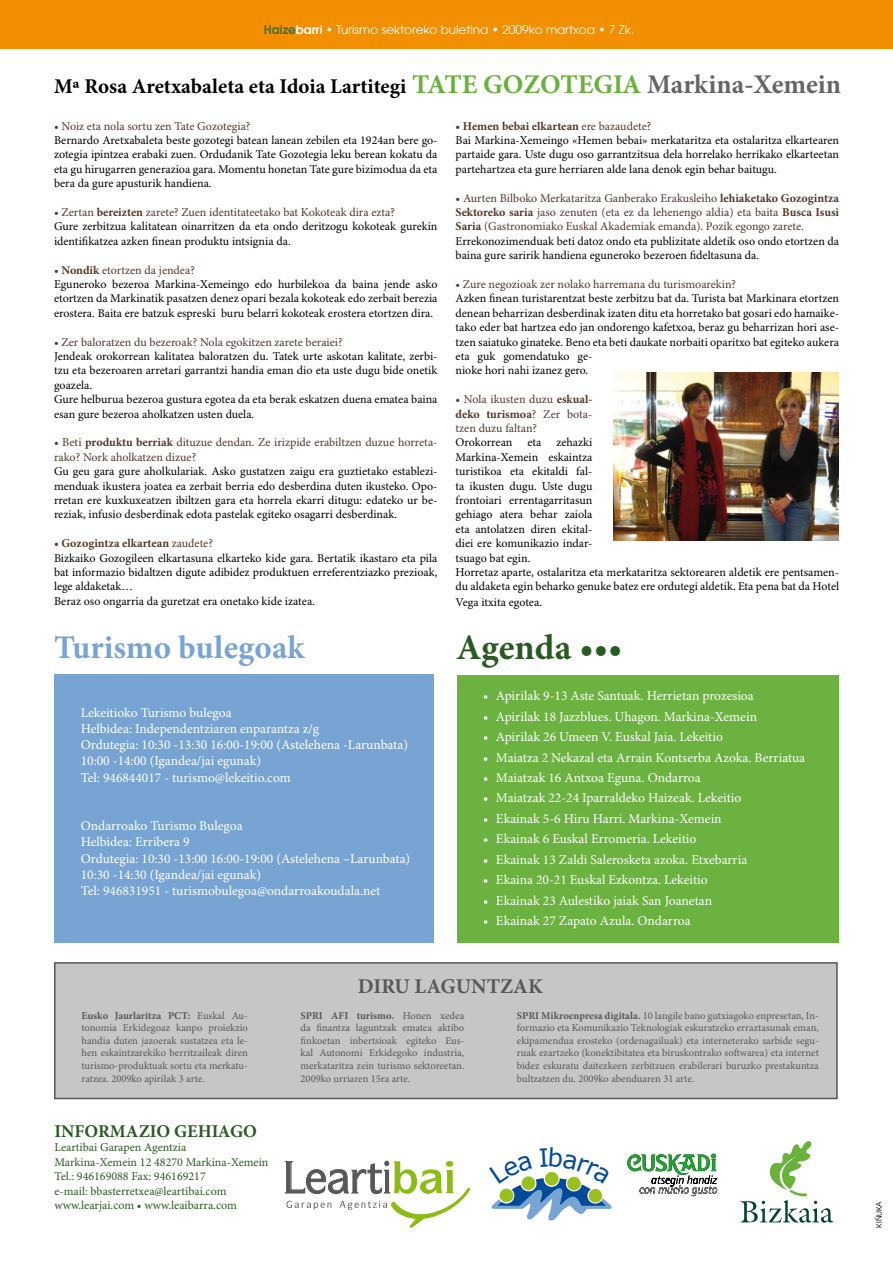
<style>
.page{position:relative;width:893px;height:1263px;background:#fff}
.page>*{position:absolute;margin:0;border:0;box-sizing:border-box;transform-origin:0 0}
.t1{font:700 36px "Minion Pro";color:#2a5a23}
.t2{font:700 33px "Minion Pro";color:#78a4d3}
.t3{font:700 21px "Minion Pro";color:#000}
.t4{font:700 21px "Minion Pro";color:#58585a}
.t5{font:700 18px "Minion Pro";color:#2a5a23}
.t6{font:13.5px/16.2px "Minion Pro";color:#fff}
.t7{font:12px/14.4px "Minion Pro";color:#000}
.t8{font:12px/14.4px "Minion Pro";color:#54372d}
.t9{font:12px/14.4px "Minion Pro";color:#2a5a23}
.t10{font:12px "Avant Garde";color:#fff}
.t11{font:10.5px/12.6px "Minion Pro";color:#58585a;text-align:justify}
.t12{font:7.5px "Avant Garde";color:#000}
.s1{font-weight:600;color:#4c6a37}
.s2{font-weight:600}
.s3{font-size:27px;color:#68b13b}
.s4{font-size:27px;color:#646567}
.s5{color:#54372d}
.s6{font-weight:700;color:#54372d}
.s7{font-weight:700}
.s8{color:#000}
</style>
<div class="page">
<div style="left:54px;top:962px;width:784px;height:137px;background:#c5c6c8;border:2px solid #58585a"></div>
<img style="left:614px;top:372px;width:225px;height:168px">
<div style="left:457px;top:675px;width:382px;height:268px;background:#6cb241"></div>
<div style="left:54px;top:674px;width:380px;height:269px;background:#78a4d3"></div>
<svg style="left:284px;top:1160px;width:186px;height:68px"></svg>
<svg style="left:740px;top:1141px;width:93px;height:82px"></svg>
<svg style="left:627px;top:1154px;width:90px;height:42px"></svg>
<div style="left:0;top:0;width:893px;height:49px;background:#f18f00"></div>
<svg style="left:491px;top:1171px;width:121px;height:50px"></svg>
<p class="t10" style="left:264px;top:22px;width:372px"><span class="s1">Haize</span><span class="s2">barri •</span> Turismo sektoreko buletina • 2009ko martxoa • 7 Zk.</p>
<h3 class="t3" style="left:54px;top:74px;width:789px">Mª Rosa Aretxabaleta eta Idoia Lartitegi <span class="s3">TATE GOZOTEGIA</span> <span class="s4">Markina-Xemein</span></h3>
<p class="t8" style="left:54px;top:119px;width:198px">• Noiz eta nola sortu zen Tate Gozotegia?</p>
<p class="t7" style="left:54px;top:133px;width:385px;text-align:justify">Bernardo Aretxabaleta beste gozotegi batean lanean zebilen eta 1924an bere go&shy;zotegia ipintzea erabaki zuen. Ordudanik Tate Gozotegia leku berean kokatu da eta gu hirugarren generazioa gara. Momentu honetan Tate gure bizimodua da eta bera da gure apusturik handiena.</p>
<p class="t7" style="left:54px;top:205px;width:385px"><span class="s5">• Zertan</span> <span class="s6">bereizten</span> <span class="s5">zarete? Zuen identitateetako bat Kokoteak dira ezta?<br></span>Gure zerbitzua kalitatean oinarritzen da eta ondo deritzogu kokoteak gurekin identifikatzea azken finean produktu intsignia da.</p>
<p class="t7" style="left:54px;top:263px;width:385px"><span class="s5">•</span> <span class="s6">Nondik</span> <span class="s5">etortzen da jendea?<br></span>Eguneroko bezeroa Markina-Xemeingo edo hurbilekoa da baina jende asko etortzen da Markinatik pasatzen denez opari bezala kokoteak edo zerbait berezia erostera. Baita ere batzuk espreski buru belarri kokoteak erostera etortzen dira.</p>
<p class="t8" style="left:54px;top:335px;width:290px">• Zer baloratzen du bezeroak? Nola egokitzen zarete beraiei?</p>
<p class="t7" style="left:54px;top:349px;width:385px">Jendeak orokorrean kalitatea baloratzen du. Tatek urte askotan kalitate, zerbi&shy;tzu eta bezeroaren arretari garrantzi handia eman dio eta uste dugu bide onetik goazela.<br>Gure helburua bezeroa gustura egotea da eta berak eskatzen duena ematea baina esan gure bezeroa aholkatzen usten duela.</p>
<p class="t8" style="left:54px;top:436px;width:385px">• Beti <span class="s7">produktu berriak</span> dituzue dendan. Ze irizpide erabiltzen duzue horreta&shy;rako? Nork aholkatzen dizue?</p>
<p class="t7" style="left:54px;top:465px;width:385px;text-align:justify">Gu geu gara gure aholkulariak. Asko gustatzen zaigu era guztietako establezi&shy;menduak ikustera joatea ea zerbait berria edo desberdina duten ikusteko. Opo&shy;rretan ere kuxkuxeatzen ibiltzen gara eta horrela ekarri ditugu: edateko ur be&shy;reziak, infusio desberdinak edota pastelak egiteko osagarri desberdinak.</p>
<p class="t7" style="left:54px;top:537px;width:385px"><span class="s6">• Gozogintza elkartean</span> <span class="s5">zaudete?<br></span>Bizkaiko Gozogileen elkartasuna elkarteko kide gara. Bertatik ikastaro eta pila bat informazio bidaltzen digute adibidez produktuen erreferentziazko prezioak, lege aldaketak…<br>Beraz oso ongarria da guretzat era onetako kide izatea.</p>
<p class="t7" style="left:456px;top:119px;width:385px"><span class="s6">• Hemen bebai elkartean</span> <span class="s5">ere bazaudete?<br></span>Bai Markina-Xemeingo «Hemen bebai» merkataritza eta ostalaritza elkartearen partaide gara. Uste dugu oso garrantzitsua dela horrelako herrikako elkarteetan partehartzea eta gure herriaren alde lana denok egin behar baitugu.</p>
<p class="t8" style="left:456px;top:191px;width:385px">• Aurten Bilboko Merkataritza Ganberako Erakusleiho <span class="s7">lehiaketako Gozogintza Sektoreko saria</span> jaso zenuten (eta ez da lehenengo aldia) eta baita <span class="s7">Busca Isusi Saria</span> (Gastronomiako Euskal Akademiak emanda). Pozik egongo zarete.<br><span class="s8">Errekonozimenduak beti datoz ondo eta publizitate aldetik oso ondo etortzen da baina gure saririk handiena eguneroko bezeroen fideltasuna da.</span></p>
<p class="t8" style="left:456px;top:277px;width:282px">• Zure negozioak zer nolako harremana du turismoarekin?</p>
<p class="t7" style="left:456px;top:292px;width:385px">Azken finean turistarentzat beste zerbitzu bat da. Turista bat Markinara etortzen denean beharrizan desberdinak izaten ditu eta horretako bat gosari edo hamaike&shy;tako eder bat hartzea edo jan ondorengo kafetxoa, beraz gu beharrizan hori ase&shy;tzen saiatuko ginateke. Beno eta beti daukate norbaiti oparitxo bat egiteko aukera eta guk gomendatuko ge-<br>nioke hori nahi izanez gero.</p>
<p class="t8" style="left:456px;top:393px;width:138px;text-align:justify">• Nola ikusten duzu <span class="s7">eskual&shy;deko turismoa</span>? Zer bota&shy;tzen duzu faltan?</p>
<p class="t7" style="left:456px;top:436px;width:385px">Orokorrean eta zehazki<br>Markina-Xemein eskaintza<br>turistikoa eta ekitaldi fal-<br>ta ikusten dugu. Uste dugu<br>frontoiari errentagarritasun<br>gehiago atera behar zaiola<br>eta antolatzen diren ekital-<br>diei ere komunikazio indar-<br>tsuago bat egin.<br>Horretaz aparte, ostalaritza eta merkataritza sektorearen aldetik ere pentsamen&shy;du aldaketa egin beharko genuke batez ere ordutegi aldetik. Eta pena bat da Hotel Vega itxita egotea.</p>
<h2 class="t2" style="left:54px;top:628px;width:252px">Turismo bulegoak</h2>
<h1 class="t1" style="left:456px;top:626px;width:168px">Agenda •••</h1>
<p class="t6" style="left:81px;top:705px;width:329px">Lekeitioko Turismo bulegoa<br>Helbidea: Independentziaren enparantza z/g<br>Ordutegia: 10:30 -13:30 16:00-19:00 (Astelehena -Larunbata)<br>10:00 -14:00 (Igandea/jai egunak)<br>Tel: 946844017 - turismo@lekeitio.com</p>
<p class="t6" style="left:81px;top:818px;width:331px">Ondarroako Turismo Bulegoa<br>Helbidea: Erribera 9<br>Ordutegia: 10:30 -13:00 16:00-19:00 (Astelehena –Larunbata)<br>10:30 -14:30 (Igandea/jai egunak)<br>Tel: 946831951 - turismobulegoa@ondarroakoudala.net</p>
<p class="t6" style="left:483px;top:688px;width:272px">• Apirilak 9-13 Aste Santuak. Herrietan prozesioa</p>
<p class="t6" style="left:483px;top:709px;width:275px">• Apirilak 18 Jazzblues. Uhagon. Markina-Xemein</p>
<p class="t6" style="left:483px;top:729px;width:241px">• Apirilak 26 Umeen V. Euskal Jaia. Lekeitio</p>
<p class="t6" style="left:483px;top:750px;width:323px">• Maiatza 2 Nekazal eta Arrain Kontserba Azoka. Berriatua</p>
<p class="t6" style="left:483px;top:770px;width:219px">• Maiatzak 16 Antxoa Eguna. Ondarroa</p>
<p class="t6" style="left:483px;top:790px;width:260px">• Maiatzak 22-24 Iparraldeko Haizeak. Lekeitio</p>
<p class="t6" style="left:483px;top:811px;width:240px">• Ekainak 5-6 Hiru Harri. Markina-Xemein</p>
<p class="t6" style="left:483px;top:831px;width:215px">• Ekainak 6 Euskal Erromeria. Lekeitio</p>
<p class="t6" style="left:483px;top:852px;width:266px">• Ekainak 13 Zaldi Salerosketa azoka. Etxebarria</p>
<p class="t6" style="left:483px;top:872px;width:226px">• Ekaina 20-21 Euskal Ezkontza. Lekeitio</p>
<p class="t6" style="left:483px;top:893px;width:230px">• Ekainak 23 Aulestiko jaiak San Joanetan</p>
<p class="t6" style="left:483px;top:913px;width:209px">• Ekainak 27 Zapato Azula. Ondarroa</p>
<h3 class="t4" style="left:358px;top:974px;width:187px">DIRU LAGUNTZAK</h3>
<p class="t11" style="left:81px;top:1009px;width:168px"><span class="s7">Eusko Jaurlaritza PCT:</span> Euskal Au&shy;tonomia Erkidegoaz kanpo proiekzio handia duten jazoerak sustatzea eta le&shy;hen eskaintzarekiko berritzaileak diren turismo-produktuak sortu eta merkatu&shy;ratzea. 2009ko apirilak 3 arte.</p>
<p class="t11" style="left:301px;top:1009px;width:165px"><span class="s7">SPRI AFI turismo.</span> Honen xedea da finantza laguntzak ematea aktibo finkoetan inbertsioak egiteko Eus&shy;kal Autonomi Erkidegoko industria, merkataritza zein turismo sektoreetan.<br>2009ko urriaren 15ra arte.</p>
<p class="t11" style="left:517px;top:1009px;width:303px"><span class="s7">SPRI Mikroenpresa digitala.</span> 10 langile bano gutxiagoko enpresetan, In&shy;formazio eta Komunikazio Teknologiak eskuratzeko erraztasunak eman, ekipamendua erosteko (ordenagailuak) eta interneterako sarbide segu&shy;ruak ezartzeko (konektibitatea eta biruskontrako softwarea) eta internet bidez eskuratu daitezkeen zerbitzuen erabilerari buruzko prestakuntza bultzatzen du. 2009ko abenduaren 31 arte.</p>
<h3 class="t5" style="left:54px;top:1120px;width:204px">INFORMAZIO GEHIAGO</h3>
<p class="t9" style="left:54px;top:1141px;width:215px">Leartibai Garapen Agentzia Markina-Xemein 12 48270 Markina-Xemein Tel.: 946169088 Fax: 946169217<br>e-mail: bbasterretxea@leartibai.com www.learjai.com • www.leaibarra.com</p>
<p class="t12" style="left:875px;top:1227px;width:28px;rotate:-90deg">KIÑUKA</p>
</div>
